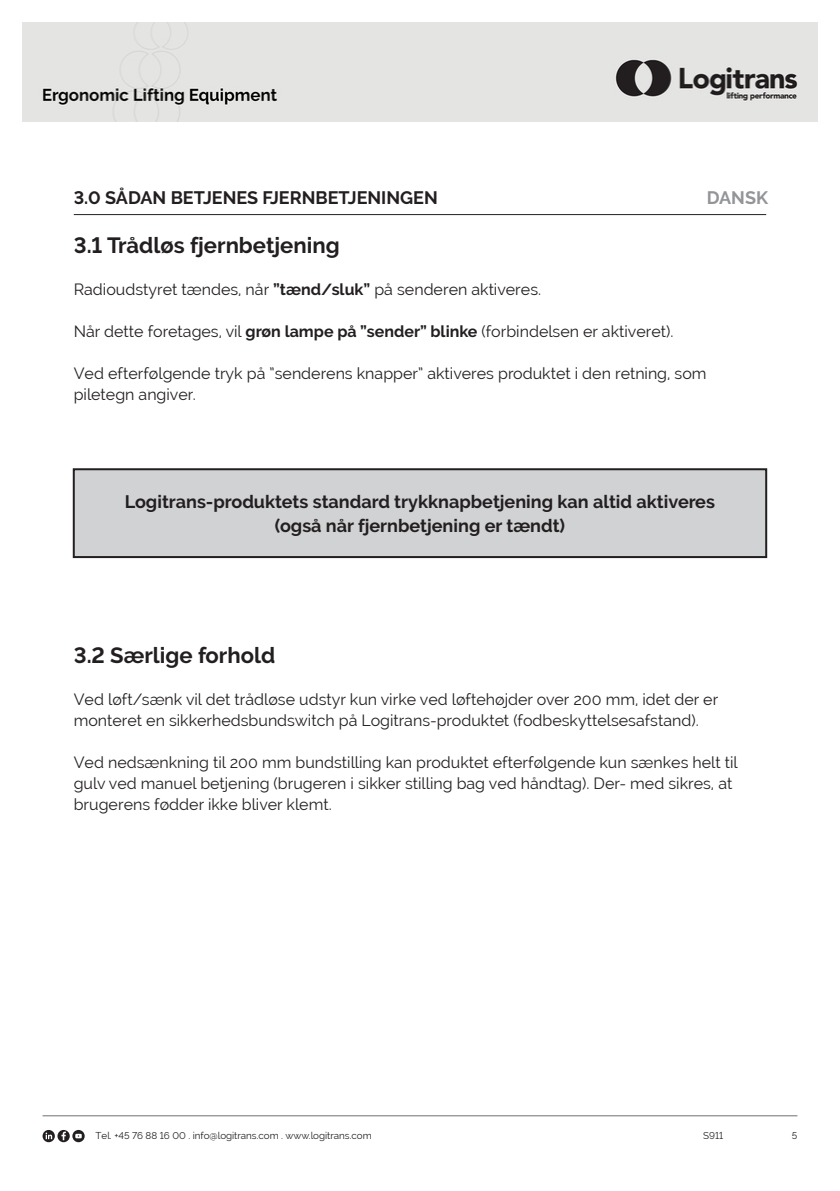
<style>
.page{position:relative;width:840px;height:1191px;background:#fff}
.page>*{position:absolute;margin:0;border:0;box-sizing:border-box;transform-origin:0 0}
.t1{font:700 22px "Raleway";color:#231f20}
.t2{font:700 18px "Raleway";color:#231f20}
.t3{font:700 18px "Raleway";color:#939598}
.t4{font:16px/21px "Raleway";color:#231f20}
.t5{font:9.8px "Raleway";color:#231f20}
.s1{font-weight:700}
</style>
<div class="page">
<img style="left:23px;top:23px;width:793px;height:99px">
<hr style="left:43px;top:1115px;width:754px;height:1px;background:#231f20">
<svg style="left:43px;top:1130px;width:12px;height:12px"></svg>
<svg style="left:46px;top:1132px;width:6px;height:7px"></svg>
<svg style="left:72px;top:1130px;width:13px;height:12px"></svg>
<svg style="left:75px;top:1133px;width:7px;height:5px"></svg>
<svg style="left:57px;top:1130px;width:13px;height:12px"></svg>
<svg style="left:61px;top:1131px;width:5px;height:9px"></svg>
<div style="left:74px;top:469px;width:691px;height:88px;background:#d1d2d4"></div>
<div style="left:73px;top:468px;width:693px;height:90px;border:2px solid #231f20"></div>
<hr style="left:74px;top:214px;width:691px;height:1px;background:#231f20">
<p class="t2" style="left:74px;top:187px;width:365px">3.0 SÅDAN BETJENES FJERNBETJENINGEN</p>
<p class="t3" style="left:706px;top:187px;width:63px">DANSK</p>
<p class="t1" style="left:74px;top:233px;width:267px">3.1 Trådløs fjernbetjening</p>
<p class="t4" style="left:74px;top:279px;width:468px">Radioudstyret tændes, når <span class="s1">”tænd/sluk”</span> på senderen aktiveres.</p>
<p class="t4" style="left:74px;top:321px;width:600px">Når dette foretages, vil <span class="s1">grøn lampe på ”sender” blinke</span> (forbindelsen er aktiveret).</p>
<p class="t4" style="left:74px;top:363px;width:634px">Ved efterfølgende tryk på ”senderens knapper” aktiveres produktet i den retning, som</p>
<p class="t4" style="left:74px;top:384px;width:123px">piletegn angiver.</p>
<p class="t2" style="left:125px;top:492px;width:591px">Logitrans-produktets standard trykknapbetjening kan altid aktiveres</p>
<p class="t2" style="left:274px;top:516px;width:292px">(også når fjernbetjening er tændt)</p>
<p class="t1" style="left:74px;top:643px;width:203px">3.2 Særlige forhold</p>
<p class="t4" style="left:74px;top:689px;width:645px">Ved løft/sænk vil det trådløse udstyr kun virke ved løftehøjder over 200 mm, idet der er</p>
<p class="t4" style="left:74px;top:710px;width:626px">monteret en sikkerhedsbundswitch på Logitrans-produktet (fodbeskyttelsesafstand).</p>
<p class="t4" style="left:74px;top:752px;width:665px">Ved nedsænkning til 200 mm bundstilling kan produktet efterfølgende kun sænkes helt til gulv ved manuel betjening (brugeren i sikker stilling bag ved håndtag). Der- med sikres, at brugerens fødder ikke bliver klemt.</p>
<p class="t5" style="left:96px;top:1130px;width:277px">Tel. +45 76 88 16 00 . info@logitrans.com . www.logitrans.com</p>
<p class="t5" style="left:702px;top:1130px;width:22px">S911</p>
<p class="t5" style="left:791px;top:1130px;width:7px">5</p>
</div>
